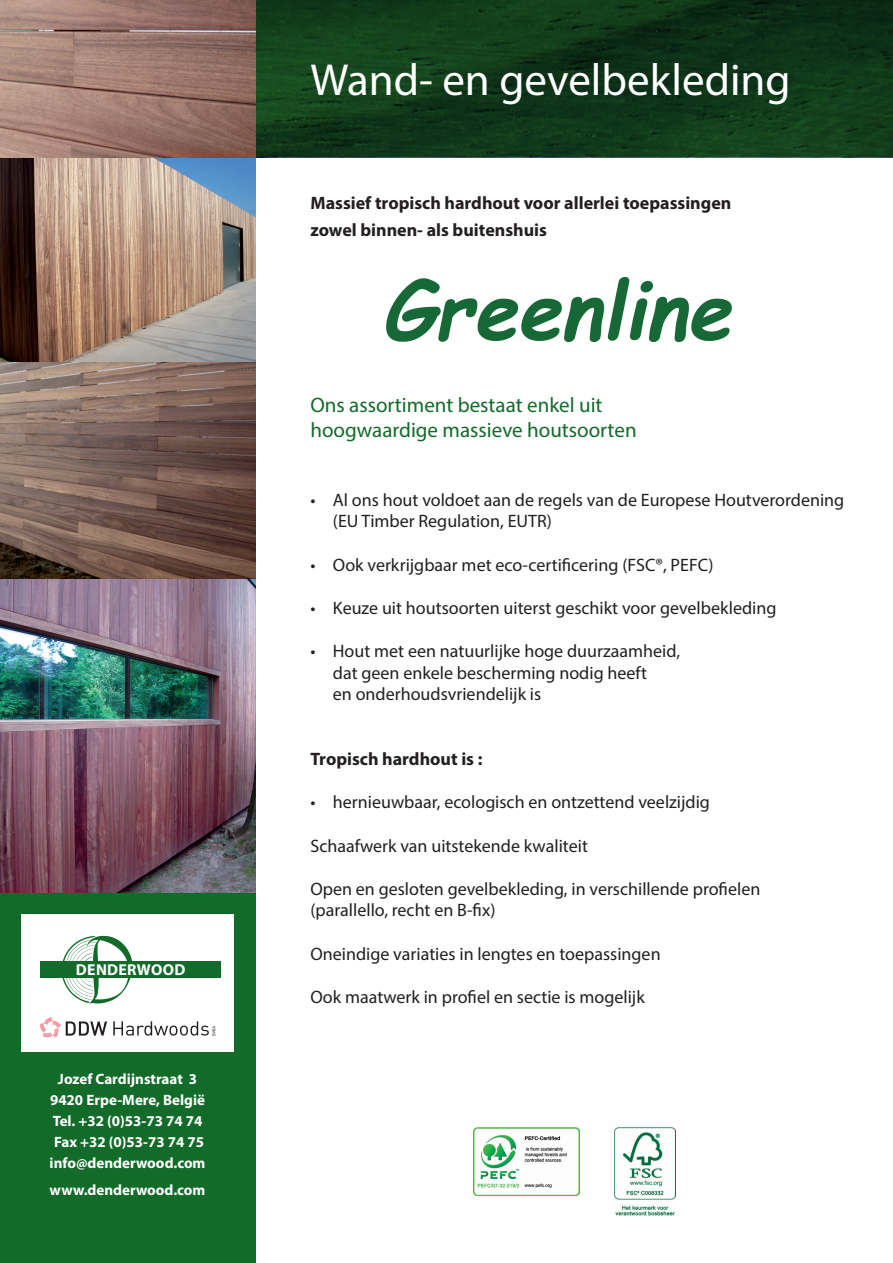
<style>
.page{position:relative;width:893px;height:1263px;background:#fff}
.page>*{position:absolute;margin:0;border:0;box-sizing:border-box;transform-origin:0 0}
.t1{font:45px "Myriad Pro";color:#fff}
.t2{font:21px "Myriad Pro";color:#126b29}
.t3{font:18px "Myriad Pro";color:#231f20}
.t4{font:700 18px "Myriad Pro";color:#231f20}
.t5{font:700 15.75px "Myriad Pro";letter-spacing:.02em;color:#fff}
.t6{font:700 15px "Myriad Pro";color:#fff}
</style>
<div class="page">
<img style="left:0;top:578px;width:255px;height:315px">
<svg style="left:255px;top:0;width:638px;height:157px;background:#103919"></svg>
<img style="left:0;top:189px;width:255px;height:389px">
<img style="left:0;top:0;width:255px;height:189px">
<div style="left:0;top:893px;width:255px;height:370px;background:#126b29"></div>
<div style="left:21px;top:914px;width:213px;height:138px;background:#fff"></div>
<svg style="left:66px;top:1021px;width:41px;height:14px"></svg>
<svg style="left:40px;top:1017px;width:20px;height:20px"></svg>
<svg style="left:113px;top:1021px;width:102px;height:14px"></svg>
<img style="left:62px;top:935px;width:70px;height:69px">
<div style="left:40px;top:961px;width:180px;height:17px;background:#126b29"></div>
<img style="left:387px;top:277px;width:344px;height:64px">
<img style="left:473px;top:1127px;width:106px;height:69px">
<img style="left:614px;top:1127px;width:62px;height:88px">
<p class="t5" style="left:76px;top:959px;width:111px">DENDERWOOD</p>
<p class="t6" style="left:58px;top:1069px;width:141px">Jozef Cardijnstraat 3</p>
<p class="t6" style="left:50px;top:1090px;width:157px">9420 Erpe-Mere, België</p>
<p class="t6" style="left:53px;top:1111px;width:151px">Tel. +32 (0)53-73 74 74</p>
<p class="t6" style="left:54px;top:1132px;width:151px">Fax +32 (0)53-73 74 75</p>
<p class="t6" style="left:50px;top:1153px;width:157px">info@denderwood.com</p>
<p class="t6" style="left:50px;top:1180px;width:157px">www.denderwood.com</p>
<p class="t1" style="left:310px;top:53px;width:482px">Wand- en gevelbekleding</p>
<p class="t4" style="left:310px;top:191px;width:422px">Massief tropisch hardhout voor allerlei toepassingen</p>
<p class="t4" style="left:310px;top:218px;width:238px">zowel binnen- als buitenshuis</p>
<p class="t2" style="left:310px;top:392px;width:294px">Ons assortiment bestaat enkel uit</p>
<p class="t2" style="left:310px;top:417px;width:328px">hoogwaardige massieve houtsoorten</p>
<p class="t3" style="left:310px;top:489px;width:535px">• Al ons hout voldoet aan de regels van de Europese Houtverordening</p>
<p class="t3" style="left:333px;top:510px;width:221px">(EU Timber Regulation, EUTR)</p>
<p class="t3" style="left:310px;top:553px;width:405px">• Ook verkrijgbaar met eco-certificering (FSC®, PEFC)</p>
<p class="t3" style="left:310px;top:597px;width:468px">• Keuze uit houtsoorten uiterst geschikt voor gevelbekleding</p>
<p class="t3" style="left:310px;top:640px;width:371px">• Hout met een natuurlijke hoge duurzaamheid,</p>
<p class="t3" style="left:333px;top:661px;width:316px">dat geen enkele bescherming nodig heeft</p>
<p class="t3" style="left:333px;top:683px;width:210px">en onderhoudsvriendelijk is</p>
<p class="t4" style="left:310px;top:747px;width:173px">Tropisch hardhout is :</p>
<p class="t3" style="left:310px;top:791px;width:401px">• hernieuwbaar, ecologisch en ontzettend veelzijdig</p>
<p class="t3" style="left:310px;top:834px;width:279px">Schaafwerk van uitstekende kwaliteit</p>
<p class="t3" style="left:310px;top:877px;width:451px">Open en gesloten gevelbekleding, in verschillende profielen</p>
<p class="t3" style="left:310px;top:899px;width:187px">(parallello, recht en B-fix)</p>
<p class="t3" style="left:310px;top:942px;width:352px">Oneindige variaties in lengtes en toepassingen</p>
<p class="t3" style="left:310px;top:985px;width:336px">Ook maatwerk in profiel en sectie is mogelijk</p>
</div>
